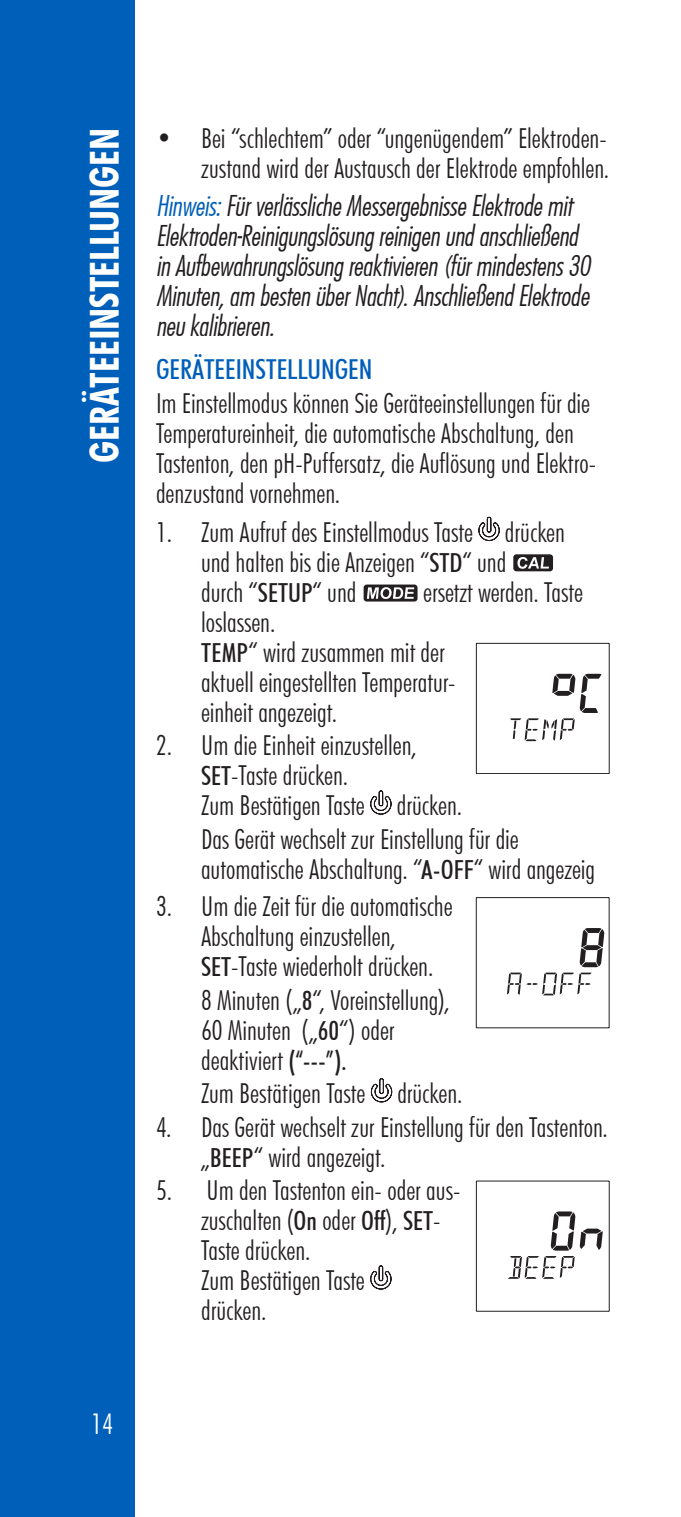
<style>
.page{position:relative;width:681px;height:1517px;background:#fff}
.page>*{position:absolute;margin:0;border:0;box-sizing:border-box;transform-origin:0 0}
.t1{font:700 condensed 40px "Futura BT";color:#fff}
.t2{font:300 condensed 28.5px "Futura BT";color:#fff}
.Text{font:300 condensed 27.5px/30px "Futura BT";color:#231f20}
.Eingerückt{font:300 condensed 27.5px/30px "Futura BT";color:#231f20}
.Hinweis{font:27.5px/30px "Futura Lt Cn BT Italic";letter-spacing:-.005em;color:#231f20}
.Überschrift1{font:500 condensed 27.5px "Futura BT";color:#005fb9}
.s1{color:#005fb9}
.s2{font-weight:500;font-size:26.25px}
</style>
<div class="page">
<div style="left:0;top:0;width:135px;height:1517px;background:#005fb9"></div>
<svg style="left:478px;top:517px;width:21px;height:24px"></svg>
<div style="left:513px;top:554px;width:39px;height:17px;background:#231f20;border-radius:3px"></div>
<svg style="left:517px;top:557px;width:31px;height:12px"></svg>
<div style="left:363px;top:584px;width:54px;height:17px;background:#231f20;border-radius:3px"></div>
<svg style="left:366px;top:587px;width:48px;height:12px"></svg>
<svg style="left:370px;top:790px;width:21px;height:24px"></svg>
<svg style="left:370px;top:1078px;width:22px;height:24px"></svg>
<svg style="left:370px;top:1265px;width:21px;height:24px"></svg>
<hr style="left:475px;top:643px;width:1px;height:130px;background:#231f20">
<hr style="left:476px;top:643px;width:133px;height:1px;background:#231f20">
<hr style="left:608px;top:643px;width:1px;height:130px;background:#231f20">
<hr style="left:476px;top:773px;width:133px;height:1px;background:#231f20">
<svg style="left:510px;top:674px;width:91px;height:67px"></svg>
<hr style="left:475px;top:897px;width:1px;height:131px;background:#231f20">
<hr style="left:476px;top:897px;width:133px;height:1px;background:#231f20">
<hr style="left:608px;top:897px;width:1px;height:131px;background:#231f20">
<hr style="left:476px;top:1027px;width:133px;height:1px;background:#231f20">
<svg style="left:507px;top:928px;width:97px;height:67px"></svg>
<hr style="left:475px;top:1181px;width:1px;height:130px;background:#231f20">
<hr style="left:476px;top:1180px;width:133px;height:1px;background:#231f20">
<hr style="left:608px;top:1181px;width:1px;height:130px;background:#231f20">
<hr style="left:476px;top:1310px;width:133px;height:1px;background:#231f20">
<svg style="left:550px;top:1211px;width:52px;height:39px"></svg>
<svg style="left:509px;top:1256px;width:65px;height:22px"></svg>
<p class="t1" style="left:80px;top:463px;width:337px;rotate:-90deg">GERÄTEEINSTELLUNGEN</p>
<p class="Text" style="left:156px;top:123px;width:454px;text-align:right">• Bei “schlechtem” oder “ungenügendem” Elektroden&shy;zustand wird der Austausch der Elektrode empfohlen.</p>
<p class="Hinweis" style="left:156px;top:190px;width:435px"><span class="s1">Hinweis:</span> Für verlässliche Messergebnisse Elektrode mit Elektroden-Reinigungslösung reinigen und anschließend in Aufbewahrungslösung reaktivieren (für mindestens 30<br>Minuten, am besten über Nacht). Anschließend Elektrode neu kalibrieren.</p>
<p class="Überschrift1" style="left:156px;top:353px;width:218px">GERÄTEEINSTELLUNGEN</p>
<p class="Text" style="left:156px;top:388px;width:441px">Im Einstellmodus können Sie Geräteeinstellungen für die Temperatureinheit, die automatische Abschaltung, den Tastenton, den pH-Puffersatz, die Auflösung und Elektro&shy;denzustand vornehmen.</p>
<p class="Text" style="left:201px;top:517px;width:365px;text-indent:-45px">1. Zum Aufruf des Einstellmodus Taste drücken und halten bis die Anzeigen “<span class="s2">STD</span>“ und<br>durch “<span class="s2">SETUP</span>“ und</p>
<p class="Text" style="left:423px;top:577px;width:161px">ersetzt werden. Taste</p>
<p class="Text" style="left:201px;top:607px;width:76px">loslassen.</p>
<p class="Eingerückt" style="left:201px;top:637px;width:256px"><span class="s2">TEMP</span>“ wird zusammen mit der aktuell eingestellten Temperatur&shy;einheit angezeigt.</p>
<p class="Text" style="left:201px;top:730px;width:262px;text-indent:-45px">2. Um die Einheit einzustellen,<br><span class="s2">SET</span>-Taste drücken.<br>Zum Bestätigen Taste drücken.</p>
<p class="Eingerückt" style="left:201px;top:824px;width:395px">Das Gerät wechselt zur Einstellung für die automatische Abschaltung. “<span class="s2">A-OFF</span>“ wird angezeig</p>
<p class="Text" style="left:201px;top:891px;width:253px;text-indent:-45px">3. Um die Zeit für die automatische<br>Abschaltung einzustellen,<br><span class="s2">SET</span>-Taste wiederholt drücken.</p>
<p class="Eingerückt" style="left:201px;top:984px;width:250px">8 Minuten („<span class="s2">8</span>“, Voreinstellung),<br>60 Minuten („<span class="s2">60</span>“) oder deaktiviert <span class="s2">(“---”).</span></p>
<p class="Eingerückt" style="left:201px;top:1078px;width:263px">Zum Bestätigen Taste drücken.</p>
<p class="Text" style="left:201px;top:1111px;width:408px;text-indent:-45px">4. Das Gerät wechselt zur Einstellung für den Tastenton. „<span class="s2">BEEP</span>“ wird angezeigt.</p>
<p class="Text" style="left:201px;top:1175px;width:261px;text-indent:-45px">5. Um den Tastenton ein- oder aus&shy;zuschalten (<span class="s2">On</span> oder <span class="s2">Off</span>), <span class="s2">SET</span>-<br>Taste drücken.<br>Zum Bestätigen Taste<br>drücken.</p>
<p class="t2" style="left:91px;top:1406px;width:24px">14</p>
</div>
